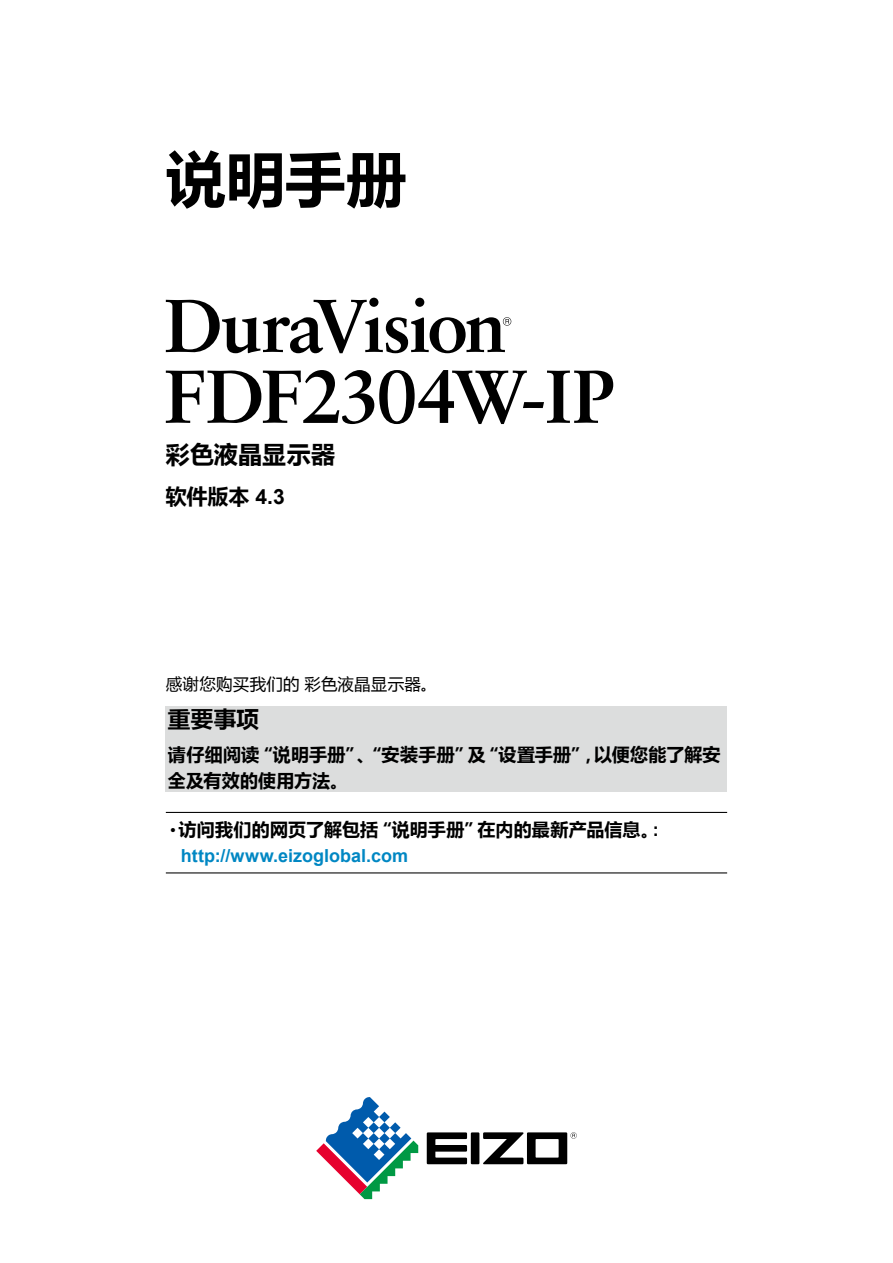
<style>
.page{position:relative;width:893px;height:1263px;background:#fff}
.page>*{position:absolute;margin:0;border:0;box-sizing:border-box;transform-origin:0 0}
.t1{font:700 60px "Microsoft Ya Hei";color:#000}
.t2{font:700 24px "Microsoft Ya Hei";letter-spacing:.01em;color:#000}
.t3{font:700 22.5px "Microsoft Ya Hei";color:#000}
.t4{font:700 21px "Microsoft Ya Hei";color:#000}
.t5{font:700 18px/25.5px "Microsoft Ya Hei";letter-spacing:.01em;color:#000}
.t6{font:700 18px "Arial";color:#0087c3}
.t7{font:16.5px "Microsoft Ya Hei";letter-spacing:.01em;color:#000}
.s1{font-family:"Arial"}
.s2{font-family:"Arial";font-weight:400;font-size:16.5px}
</style>
<div class="page">
<svg style="left:166px;top:298px;width:345px;height:55px"></svg>
<svg style="left:166px;top:370px;width:447px;height:54px"></svg>
<div style="left:166px;top:706px;width:561px;height:85px;background:#dcdddd"></div>
<hr style="left:166px;top:812px;width:561px;height:1px;background:#000">
<hr style="left:166px;top:872px;width:561px;height:1px;background:#000">
<svg style="left:427px;top:1132px;width:150px;height:32px"></svg>
<svg style="left:316px;top:1097px;width:102px;height:102px"></svg>
<h1 class="t1" style="left:166px;top:137px;width:242px">说明手册</h1>
<h2 class="t2" style="left:166px;top:437px;width:171px">彩色液晶显示器</h2>
<p class="t4" style="left:166px;top:482px;width:121px">软件版本 <span class="s1">4.3</span></p>
<p class="t7" style="left:166px;top:673px;width:273px">感谢您购买我们的彩色液晶显示器。</p>
<p class="t3" style="left:168px;top:703px;width:93px">重要事项</p>
<p class="t5" style="left:168px;top:741px;width:554px">请仔细阅读“说明手册”、“安装手册”及“设置手册”，以便您能了解安全及有效的使用方法。</p>
<p class="t5" style="left:170px;top:816px;width:490px"><span class="s2">•</span> 访问我们的网页了解包括“说明手册”在内的最新产品信息。<span class="s1">:</span></p>
<p class="t6" style="left:181px;top:843px;width:229px">http://www.eizoglobal.com</p>
</div>
